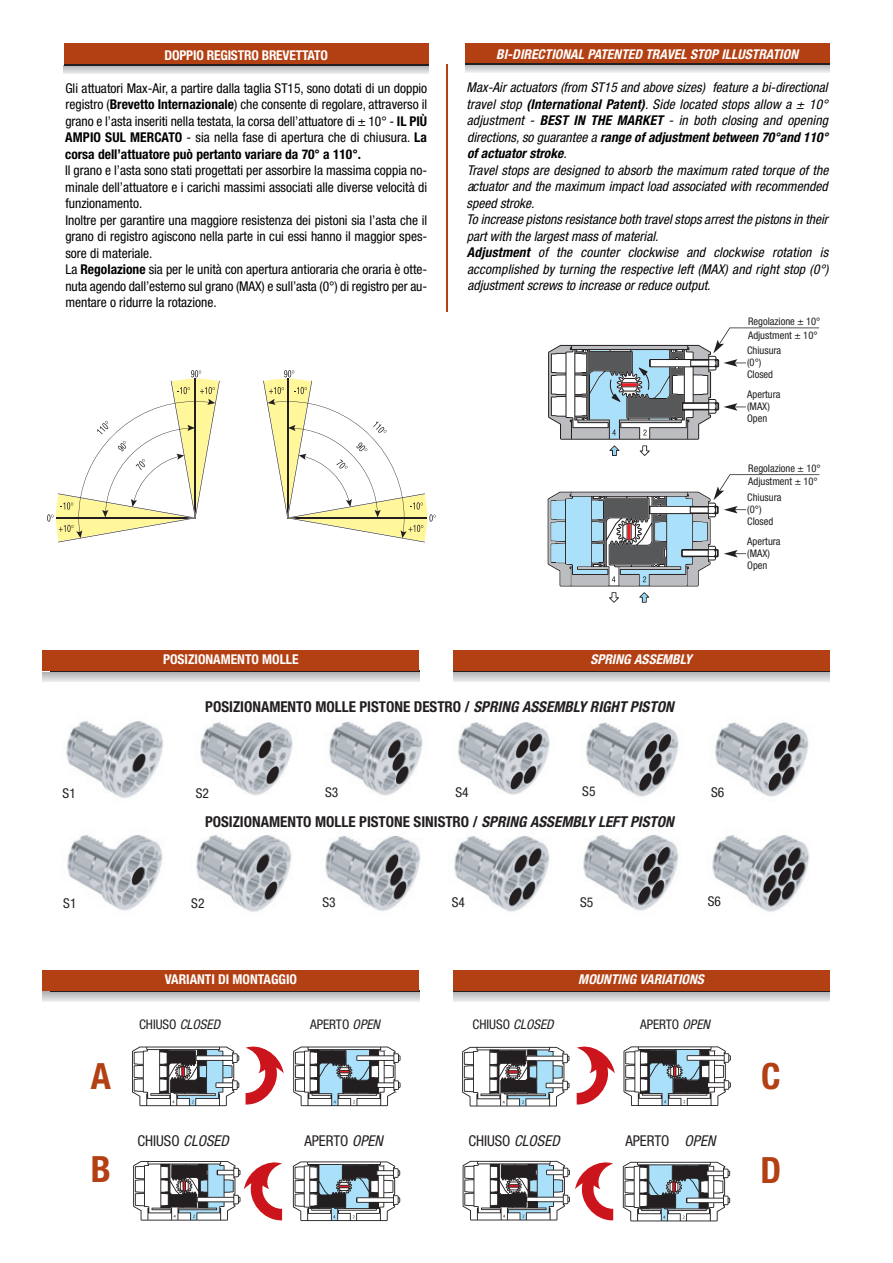
<style>
.page{position:relative;width:893px;height:1263px;background:#fff}
.page>*{position:absolute;margin:0;border:0;box-sizing:border-box;transform-origin:0 0}
.t1{font:700 condensed 36.15px "Helvetica Neue";color:#b34013}
.t2{font:700 condensed 15px "Helvetica Neue";color:#231f20}
.t3{font:condensed 14.85px "Helvetica Neue";color:#231f20}
.t4{font:condensed 13.5px/16.5px "Helvetica Neue";color:#000;text-align:justify}
.t5{font:italic condensed 13.5px/16.5px "Helvetica Neue";letter-spacing:.005em;color:#000}
.t6{font:italic 700 condensed 13.5px "Helvetica Neue";letter-spacing:.005em;color:#fff}
.t7{font:700 condensed 13.5px "Helvetica Neue";color:#fff}
.t8{font:condensed 13.5px "Helvetica Neue";color:#231f20}
.t9{font:condensed 13.2px "Helvetica Neue";color:#231f20}
.t10{font:condensed 10.5px/12px "Helvetica Neue";color:#231f20}
.s1{font-weight:700}
.s2{font-style:italic}
</style>
<div class="page">
<svg style="left:64px;top:66px;width:365px;height:8px;background:#d1d2d4"></svg>
<svg style="left:465px;top:65px;width:364px;height:7px;background:#d1d2d4"></svg>
<div style="left:64px;top:44px;width:365px;height:21px;background:#b34013"></div>
<hr style="left:64px;top:64px;width:365px;height:2px;background:#231f20">
<svg style="left:609px;top:592px;width:10px;height:11px"></svg>
<svg style="left:639px;top:592px;width:10px;height:11px"></svg>
<svg style="left:548px;top:474px;width:271px;height:112px"></svg>
<svg style="left:548px;top:327px;width:271px;height:129px"></svg>
<div style="left:465px;top:43px;width:364px;height:22px;background:#b34013"></div>
<hr style="left:465px;top:64px;width:364px;height:1px;background:#231f20">
<hr style="left:446px;top:65px;width:1px;height:247px;background:#b34013">
<svg style="left:47px;top:370px;width:173px;height:172px"></svg>
<svg style="left:263px;top:370px;width:173px;height:172px"></svg>
<img style="left:66px;top:721px;width:98px;height:77px">
<img style="left:200px;top:722px;width:93px;height:74px">
<img style="left:329px;top:721px;width:94px;height:75px">
<img style="left:458px;top:722px;width:92px;height:73px">
<img style="left:586px;top:722px;width:93px;height:75px">
<img style="left:67px;top:835px;width:96px;height:76px">
<img style="left:196px;top:835px;width:96px;height:77px">
<img style="left:325px;top:835px;width:96px;height:76px">
<img style="left:454px;top:836px;width:96px;height:76px">
<img style="left:583px;top:835px;width:96px;height:76px">
<img style="left:712px;top:835px;width:98px;height:77px">
<img style="left:715px;top:722px;width:94px;height:75px">
<svg style="left:133px;top:753px;width:12px;height:19px"></svg>
<svg style="left:266px;top:766px;width:13px;height:18px"></svg>
<svg style="left:259px;top:740px;width:12px;height:19px"></svg>
<svg style="left:388px;top:740px;width:20px;height:45px"></svg>
<svg style="left:516px;top:733px;width:26px;height:25px"></svg>
<svg style="left:769px;top:733px;width:31px;height:58px;background:#838588"></svg>
<svg style="left:638px;top:846px;width:32px;height:58px;background:#808286"></svg>
<svg style="left:515px;top:848px;width:26px;height:25px"></svg>
<svg style="left:509px;top:881px;width:26px;height:25px"></svg>
<svg style="left:386px;top:854px;width:20px;height:45px"></svg>
<svg style="left:257px;top:854px;width:12px;height:19px"></svg>
<svg style="left:132px;top:867px;width:12px;height:18px"></svg>
<svg style="left:265px;top:881px;width:12px;height:19px"></svg>
<svg style="left:764px;top:847px;width:40px;height:59px;background:#7e7f82"></svg>
<svg style="left:639px;top:733px;width:32px;height:58px;background:#87888c"></svg>
<svg style="left:511px;top:765px;width:25px;height:25px"></svg>
<svg style="left:246px;top:1046px;width:38px;height:59px"></svg>
<svg style="left:577px;top:1046px;width:38px;height:59px"></svg>
<svg style="left:293px;top:1046px;width:108px;height:60px"></svg>
<svg style="left:462px;top:1047px;width:107px;height:59px"></svg>
<svg style="left:623px;top:1046px;width:108px;height:60px"></svg>
<svg style="left:132px;top:1046px;width:107px;height:60px"></svg>
<svg style="left:463px;top:1160px;width:150px;height:61px"></svg>
<svg style="left:623px;top:1162px;width:107px;height:59px"></svg>
<svg style="left:293px;top:1161px;width:107px;height:60px"></svg>
<svg style="left:133px;top:1161px;width:149px;height:60px"></svg>
<svg style="left:43px;top:672px;width:376px;height:10px;background:#cecfd1"></svg>
<svg style="left:453px;top:672px;width:376px;height:10px;background:#cfd0d3"></svg>
<hr style="left:50px;top:671px;width:369px;height:1px;background:#231f20">
<hr style="left:453px;top:671px;width:376px;height:1px;background:#231f20">
<div style="left:453px;top:650px;width:376px;height:21px;background:#b34013"></div>
<div style="left:43px;top:650px;width:376px;height:21px;background:#b34013"></div>
<svg style="left:43px;top:992px;width:376px;height:9px;background:#cccdd0"></svg>
<svg style="left:453px;top:992px;width:376px;height:9px;background:#cecfd1"></svg>
<hr style="left:50px;top:990px;width:369px;height:2px;background:#231f20">
<hr style="left:453px;top:990px;width:376px;height:2px;background:#231f20">
<div style="left:453px;top:970px;width:376px;height:20px;background:#b34013"></div>
<div style="left:43px;top:970px;width:376px;height:20px;background:#b34013"></div>
<p class="t7" style="left:165px;top:50px;width:165px">DOPPIO REGISTRO BREVETTATO</p>
<p class="t4" style="left:65px;top:81px;width:364px">Gli attuatori Max-Air, a partire dalla taglia ST15, sono dotati di un doppio registro (<span class="s1">Brevetto Internazionale</span>) che consente di regolare, attraverso il grano e l’asta inseriti nella testata, la corsa dell’attuatore di ± 10° - <span class="s1">IL PIÙ AMPIO SUL MERCATO</span> - sia nella fase di apertura che di chiusura. <span class="s1">La corsa dell’attuatore può pertanto variare da 70° a 110°.</span></p>
<p class="t4" style="left:65px;top:163px;width:364px;text-align:left">Il grano e l’asta sono stati progettati per assorbire la massima coppia no&shy;minale dell’attuatore e i carichi massimi associati alle diverse velocità di funzionamento.<br>Inoltre per garantire una maggiore resistenza dei pistoni sia l’asta che il grano di registro agiscono nella parte in cui essi hanno il maggior spes&shy;sore di materiale.<br>La <span class="s1">Regolazione</span> sia per le unità con apertura antioraria che oraria è otte&shy;nuta agendo dall’esterno sul grano (MAX) e sull’asta (0°) di registro per au&shy;mentare o ridurre la rotazione.</p>
<p class="t6" style="left:496px;top:50px;width:303px">BI-DIRECTIONAL PATENTED TRAVEL STOP ILLUSTRATION</p>
<p class="t5" style="left:466px;top:80px;width:363px">Max-Air actuators (from ST15 and above sizes) feature a bi-directional travel stop <span class="s1">(International Patent)</span>. Side located stops allow a ± 10° adjustment - <span class="s1">BEST IN THE MARKET</span> - in both closing and opening directions, so guarantee a <span class="s1">range of adjustment between 70°and 110° of actuator stroke</span>.<br>Travel stops are designed to absorb the maximum rated torque of the actuator and the maximum impact load associated with recommended speed stroke.<br>To increase pistons resistance both travel stops arrest the pistons in their part with the largest mass of material.<br><span class="s1">Adjustment</span> of the counter clockwise and clockwise rotation is accomplished by turning the respective left (MAX) and right stop (0°) adjustment screws to increase or reduce output.</p>
<p class="t10" style="left:748px;top:316px;width:74px;line-height:13.5px">Regolazione ± 10°<br>Adjustment ± 10°</p>
<p class="t10" style="left:747px;top:345px;width:36px">Chiusura (0°)<br>Closed</p>
<p class="t10" style="left:747px;top:389px;width:35px">Apertura (MAX)<br>Open</p>
<p class="t10" style="left:748px;top:462px;width:74px;line-height:13.5px">Regolazione ± 10°<br>Adjustment ± 10°</p>
<p class="t10" style="left:747px;top:492px;width:36px">Chiusura (0°)<br>Closed</p>
<p class="t10" style="left:747px;top:536px;width:35px">Apertura (MAX)<br>Open</p>
<p class="t7" style="left:163px;top:654px;width:137px">POSIZIONAMENTO MOLLE</p>
<p class="t6" style="left:590px;top:654px;width:103px">SPRING ASSEMBLY</p>
<p class="t2" style="left:205px;top:701px;width:470px">POSIZIONAMENTO MOLLE PISTONE DESTRO / <span class="s2">SPRING ASSEMBLY RIGHT PISTON</span></p>
<p class="t8" style="left:63px;top:788px;width:15px">S1</p>
<p class="t8" style="left:196px;top:788px;width:15px">S2</p>
<p class="t8" style="left:325px;top:788px;width:15px">S3</p>
<p class="t8" style="left:456px;top:788px;width:15px">S4</p>
<p class="t8" style="left:582px;top:786px;width:15px">S5</p>
<p class="t2" style="left:205px;top:816px;width:470px">POSIZIONAMENTO MOLLE PISTONE SINISTRO / <span class="s2">SPRING ASSEMBLY LEFT PISTON</span></p>
<p class="t8" style="left:711px;top:788px;width:15px">S6</p>
<p class="t8" style="left:63px;top:899px;width:15px">S1</p>
<p class="t8" style="left:191px;top:899px;width:15px">S2</p>
<p class="t8" style="left:323px;top:897px;width:15px">S3</p>
<p class="t8" style="left:452px;top:897px;width:15px">S4</p>
<p class="t8" style="left:580px;top:897px;width:15px">S5</p>
<p class="t8" style="left:708px;top:896px;width:15px">S6</p>
<p class="t7" style="left:165px;top:974px;width:134px">VARIANTI DI MONTAGGIO</p>
<p class="t6" style="left:578px;top:974px;width:127px">MOUNTING VARIATIONS</p>
<h1 class="t1" style="left:91px;top:1063px;width:22px">A</h1>
<h1 class="t1" style="left:91px;top:1156px;width:22px">B</h1>
<p class="t9" style="left:139px;top:1019px;width:83px">CHIUSO <span class="s2">CLOSED</span></p>
<p class="t9" style="left:310px;top:1019px;width:71px">APERTO <span class="s2">OPEN</span></p>
<p class="t9" style="left:472px;top:1019px;width:83px">CHIUSO <span class="s2">CLOSED</span></p>
<p class="t9" style="left:640px;top:1019px;width:71px">APERTO <span class="s2">OPEN</span></p>
<p class="t3" style="left:137px;top:1135px;width:93px">CHIUSO <span class="s2">CLOSED</span></p>
<p class="t3" style="left:304px;top:1135px;width:80px">APERTO <span class="s2">OPEN</span></p>
<p class="t3" style="left:468px;top:1135px;width:93px">CHIUSO <span class="s2">CLOSED</span></p>
<p class="t3" style="left:625px;top:1135px;width:92px">APERTO <span class="s2">OPEN</span></p>
<h1 class="t1" style="left:761px;top:1063px;width:21px">C</h1>
<h1 class="t1" style="left:760px;top:1157px;width:22px">D</h1>
</div>
